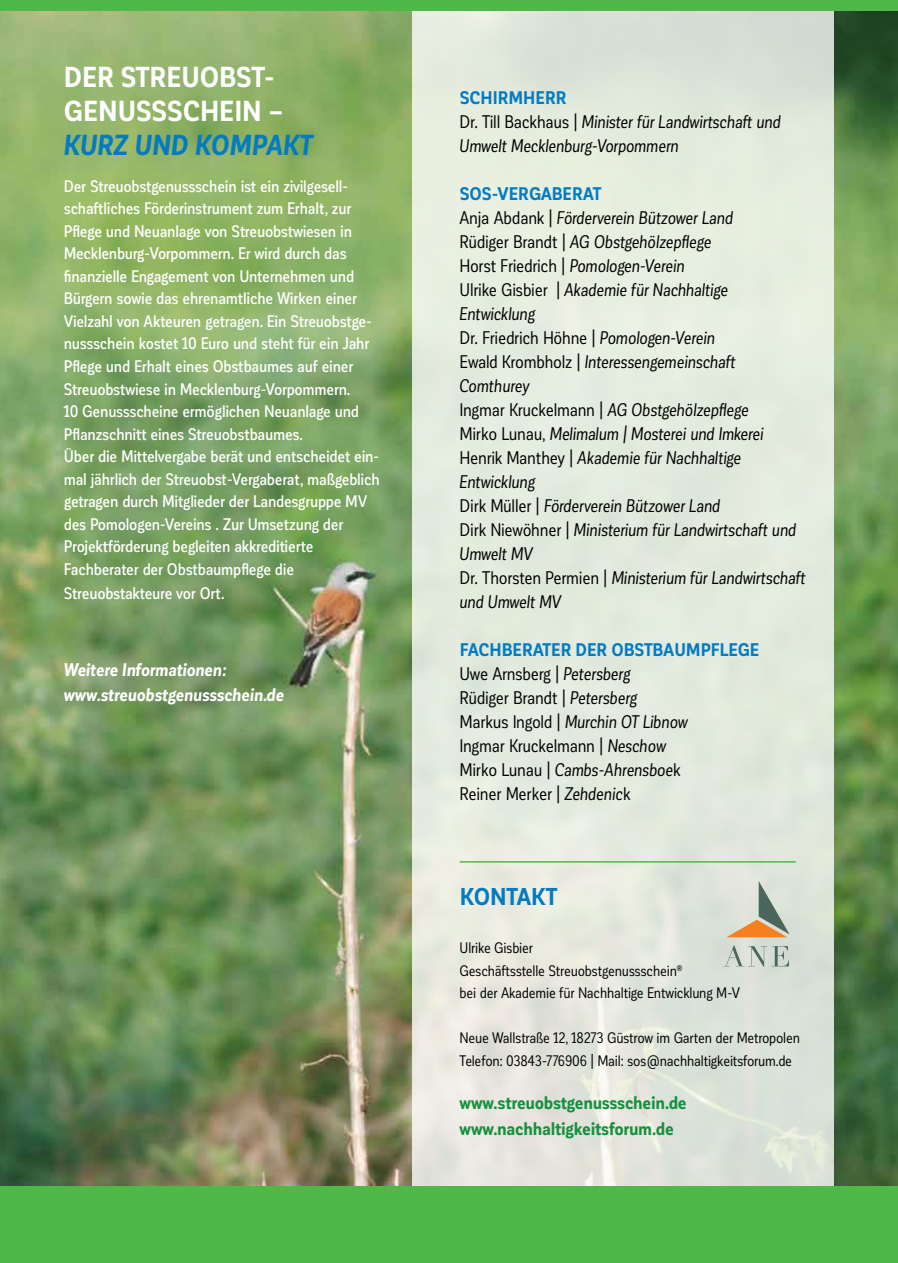
<style>
.page{position:relative;width:898px;height:1263px;background:#fff}
.page>*{position:absolute;margin:0;border:0;box-sizing:border-box;transform-origin:0 0}
.t1{font:700 28.5px/34.2px "Corporative Sans Cnd";letter-spacing:-.005em;color:#fff}
.t2{font:italic 700 28.5px "Corporative Sans Cnd";letter-spacing:-.015em;color:#047bc1}
.t3{font:700 24px "Corporative Sans Cnd";letter-spacing:-.01em;color:#047bc1}
.t4{font:italic 18px/24px "Corporative Sans Cnd";letter-spacing:-.015em;color:#000}
.t5{font:18px/24px "Corporative Sans Cnd";letter-spacing:-.015em;color:#000}
.t6{font:700 18px/25.5px "Corporative Sans Cnd";letter-spacing:-.02em;color:#16903e}
.t7{font:italic 700 18px/25.5px "Corporative Sans Cnd";letter-spacing:-.02em;color:#fff}
.t8{font:500 16.5px/22.5px "Corporative Sans Cnd";letter-spacing:-.02em;color:#fff}
.t9{font:15px/22.5px "Corporative Sans Cnd";letter-spacing:-.02em;color:#000}
.s1{font-weight:700;font-style:normal;color:#047bc1}
.s2{font-style:normal}
.s3{font-weight:700;color:#047bc1}
.s4{font-style:italic}
</style>
<div class="page">
<img style="left:0;top:11px;width:897px;height:1175px">
<div style="left:0;top:1186px;width:897px;height:77px;background:#50b848"></div>
<div style="left:412px;top:0;width:421px;height:1186px;background:#e3eade"></div>
<img style="left:0;top:0;width:1px;height:268px">
<hr style="left:459px;top:861px;width:336px;height:2px;background:#50b848">
<div style="left:0;top:0;width:897px;height:11px;background:#50b848"></div>
<svg style="left:726px;top:881px;width:63px;height:56px"></svg>
<svg style="left:723px;top:946px;width:65px;height:21px"></svg>
<h1 class="t1" style="left:64px;top:60px;width:220px">DER STREUOBST-<br>GENUSSSCHEIN –</h1>
<h1 class="t2" style="left:64px;top:130px;width:251px">kurz und kompakt</h1>
<p class="t8" style="left:64px;top:175px;width:317px">Der Streuobstgenussschein ist ein zivilgesell&shy;schaftliches Förderinstrument zum Erhalt, zur Pflege und Neuanlage von Streuobstwiesen in Mecklenburg-Vorpommern. Er wird durch das finanzielle Engagement von Unternehmen und Bürgern sowie das ehrenamtliche Wirken einer Vielzahl von Akteuren getragen. Ein Streuobstge&shy;nussschein kostet 10 Euro und steht für ein Jahr Pflege und Erhalt eines Obstbaumes auf einer Streuobstwiese in Mecklenburg-Vorpommern.<br>10 Genussscheine ermöglichen Neuanlage und Pflanzschnitt eines Streuobstbaumes.<br>Über die Mittelvergabe berät und entscheidet ein&shy;mal jährlich der Streuobst-Vergaberat, maßgeblich getragen durch Mitglieder der Landesgruppe MV des Pomologen-Vereins . Zur Umsetzung der Projektförderung begleiten akkreditierte Fachberater der Obstbaumpflege die</p>
<p class="t8" style="left:64px;top:582px;width:162px">Streuobstakteure vor Ort.</p>
<p class="t7" style="left:64px;top:657px;width:222px">Weitere Informationen: www.streuobstgenussschein.de</p>
<p class="t4" style="left:459px;top:86px;width:323px"><span class="s1">SCHIRMHERR<br></span><span class="s2">Dr. Till Backhaus |</span> Minister für Landwirtschaft und<br>Umwelt Mecklenburg-Vorpommern</p>
<p class="t4" style="left:459px;top:182px;width:347px"><span class="s1">SOS-VERGABERAT<br></span><span class="s2">Anja Abdank |</span> Förderverein Bützower Land<br><span class="s2">Rüdiger Brandt |</span> AG Obstgehölzepflege<br><span class="s2">Horst Friedrich |</span> Pomologen-Verein<br><span class="s2">Ulrike Gisbier |</span> Akademie für Nachhaltige Entwicklung<br><span class="s2">Dr. Friedrich Höhne |</span> Pomologen-Verein<br><span class="s2">Ewald Krombholz |</span> Interessengemeinschaft Comthurey<br><span class="s2">Ingmar Kruckelmann |</span> AG Obstgehölzepflege<br><span class="s2">Mirko Lunau,</span> Melimalum | Mosterei und Imkerei <span class="s2">Henrik Manthey |</span> Akademie für Nachhaltige Entwicklung<br><span class="s2">Dirk Müller |</span> Förderverein Bützower Land<br><span class="s2">Dirk Niewöhner |</span> Ministerium für Landwirtschaft und Umwelt MV<br><span class="s2">Dr. Thorsten Permien |</span> Ministerium für Landwirtschaft und Umwelt MV</p>
<p class="t5" style="left:459px;top:638px;width:301px"><span class="s3">FACHBERATER DER OBSTBAUMPFLEGE<br></span>Uwe Arnsberg | <span class="s4">Petersberg<br></span>Rüdiger Brandt | <span class="s4">Petersberg<br></span>Markus Ingold | <span class="s4">Murchin OT Libnow<br></span>Ingmar Kruckelmann | <span class="s4">Neschow<br></span>Mirko Lunau | <span class="s4">Cambs-Ahrensboe</span>k<br>Reiner Merker | <span class="s4">Zehdenic</span>k</p>
<h2 class="t3" style="left:459px;top:884px;width:99px">KONTAKT</h2>
<p class="t9" style="left:459px;top:937px;width:282px">Ulrike Gisbier<br>Geschäftsstelle Streuobstgenussschein®<br>bei der Akademie für Nachhaltige Entwicklung M-V</p>
<p class="t9" style="left:459px;top:1027px;width:342px">Neue Wallstraße 12, 18273 Güstrow im Garten der Metropolen<br>Telefon: 03843-776906 | Mail: sos@nachhaltigkeitsforum.de</p>
<p class="t6" style="left:459px;top:1090px;width:228px">WWW.STREUOBSTGENUSSSCHEIN.DE<br>WWW.NACHHALTIGKEITSFORUM.DE</p>
</div>
